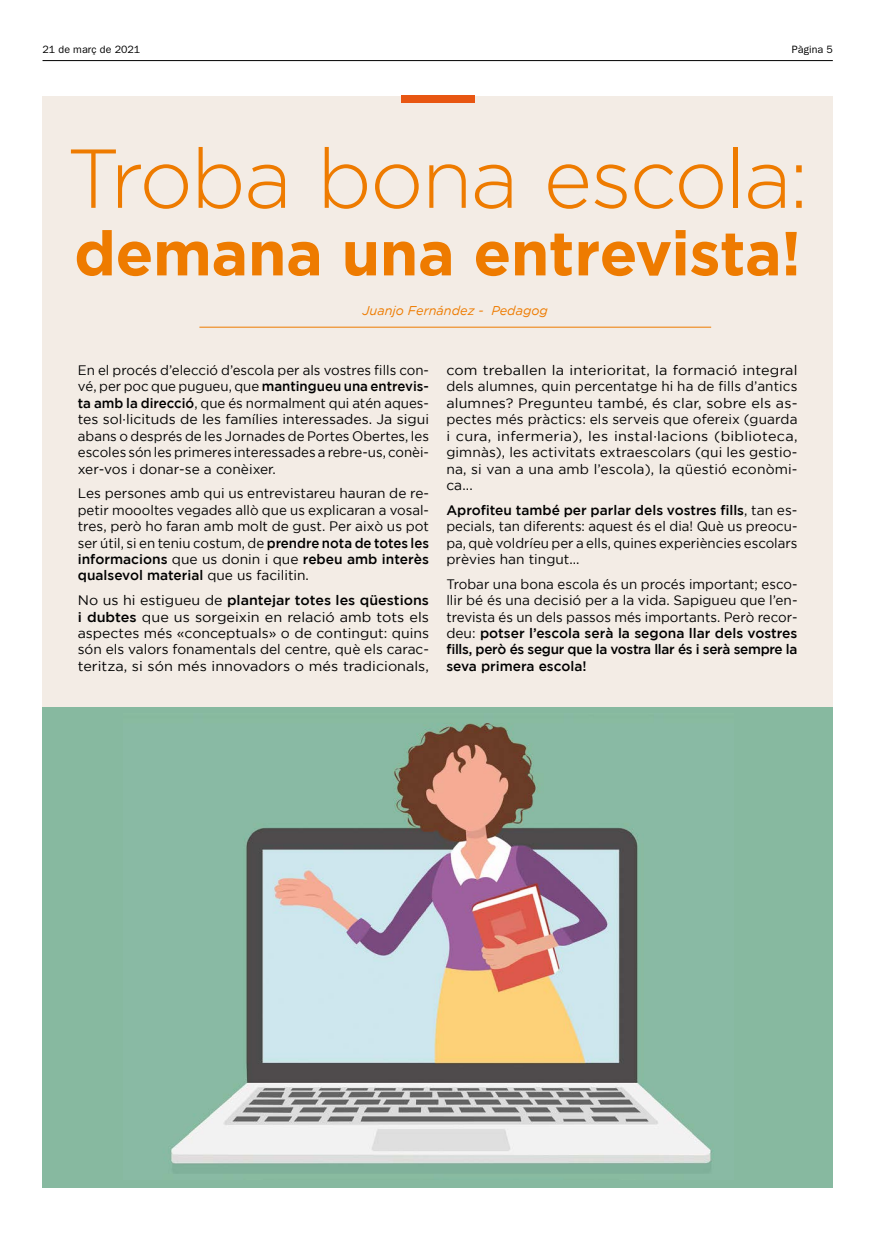
<style>
.page{position:relative;width:886px;height:1241px;background:#fff}
.page>*{position:absolute;margin:0;border:0;box-sizing:border-box;transform-origin:0 0}
.t1{font:300 83.25px "Gotham";letter-spacing:-.025em;color:#ee7b00}
.t2{font:700 62px "Gotham";letter-spacing:-.01em;color:#ee7b00}
.t3{font:13.75px/16.5px "Gotham";color:#000;text-align:justify}
.t4{font:13.75px/16.5px "Gotham";color:#000;text-align:justify;scale:1.05 1}
.t5{font:13.75px/16.5px "Gotham";color:#000;scale:1.04 1}
.t6{font:italic 12.75px "Gotham";color:#ee7b00}
.t7{font:10.62px "Franklin Gothic";letter-spacing:.01em;color:#000}
.s1{font-weight:500}
</style>
<div class="page">
<div style="left:43px;top:96px;width:790px;height:1077px;background:#f3ece5"></div>
<div style="left:401px;top:96px;width:74px;height:7px;background:#e85612"></div>
<hr style="left:199px;top:327px;width:512px;height:1px;background:#ee7b00">
<div style="left:43px;top:707px;width:790px;height:480px;background:#87b9a0"></div>
<img style="left:169px;top:723px;width:543px;height:442px">
<hr style="left:43px;top:60px;width:790px;height:1px;background:#000">
<p class="t7" style="left:43px;top:44px;width:99px">21 de març de 2021</p>
<p class="t7" style="left:792px;top:44px;width:43px">Pàgina 5</p>
<h1 class="t1" style="left:66px;top:133px;width:744px">Troba bona escola:</h1>
<h2 class="t2" style="left:74px;top:217px;width:728px">demana una entrevista!</h2>
<p class="t6" style="left:363px;top:303px;width:187px">Juanjo Fernández - Pedagog</p>
<p class="t3" style="left:78px;top:361px;width:353px">En el procés d’elecció d’escola per als vostres fills con&shy;vé, per poc que pugueu, que <span class="s1">mantingueu una entrevis&shy;ta amb la direcció</span>, que és normalment qui atén aques&shy;tes sol·licituds de les famílies interessades. Ja sigui abans o després de les Jornades de Portes Obertes, les escoles són les primeres interessades a rebre-us, conèi&shy;xer-vos i donar-se a conèixer.</p>
<p class="t3" style="left:78px;top:484px;width:353px">Les persones amb qui us entrevistareu hauran de re&shy;petir moooltes vegades allò que us explicaran a vosal&shy;tres, però ho faran amb molt de gust. Per això us pot ser útil, si en teniu costum, de <span class="s1">prendre nota de totes les informacions</span> que us donin i que <span class="s1">rebeu amb interès qualsevol material</span> que us facilitin.</p>
<p class="t5" style="left:78px;top:591px;width:339px">No us hi estigueu de <span class="s1">plantejar totes les qüestions i dubtes</span> que us sorgeixin en relació amb tots els aspectes més «conceptuals» o de contingut: quins són els valors fonamentals del centre, què els carac&shy;teritza, si són més innovadors o més tradicionals,</p>
<p class="t4" style="left:446px;top:361px;width:336px">com treballen la interioritat, la formació integral dels alumnes, quin percentatge hi ha de fills d’antics alumnes? Pregunteu també, és clar, sobre els as&shy;pectes més pràctics: els serveis que ofereix (guarda i cura, infermeria), les instal·lacions (biblioteca, gimnàs), les activitats extraescolars (qui les gestio&shy;na, si van a una amb l’escola), la qüestió econòmi&shy;ca...</p>
<p class="t3" style="left:446px;top:501px;width:353px"><span class="s1">Aprofiteu també per parlar dels vostres fills</span>, tan es&shy;pecials, tan diferents: aquest és el dia! Què us preocu&shy;pa, què voldríeu per a ells, quines experiències escolars prèvies han tingut...</p>
<p class="t3" style="left:446px;top:575px;width:353px">Trobar una bona escola és un procés important; esco&shy;llir bé és una decisió per a la vida. Sapigueu que l’en&shy;trevista és un dels passos més importants. Però recor&shy;deu: <span class="s1">potser l’escola serà la segona llar dels vostres fills, però és segur que la vostra llar és i serà sempre la seva primera escola!</span></p>
</div>
